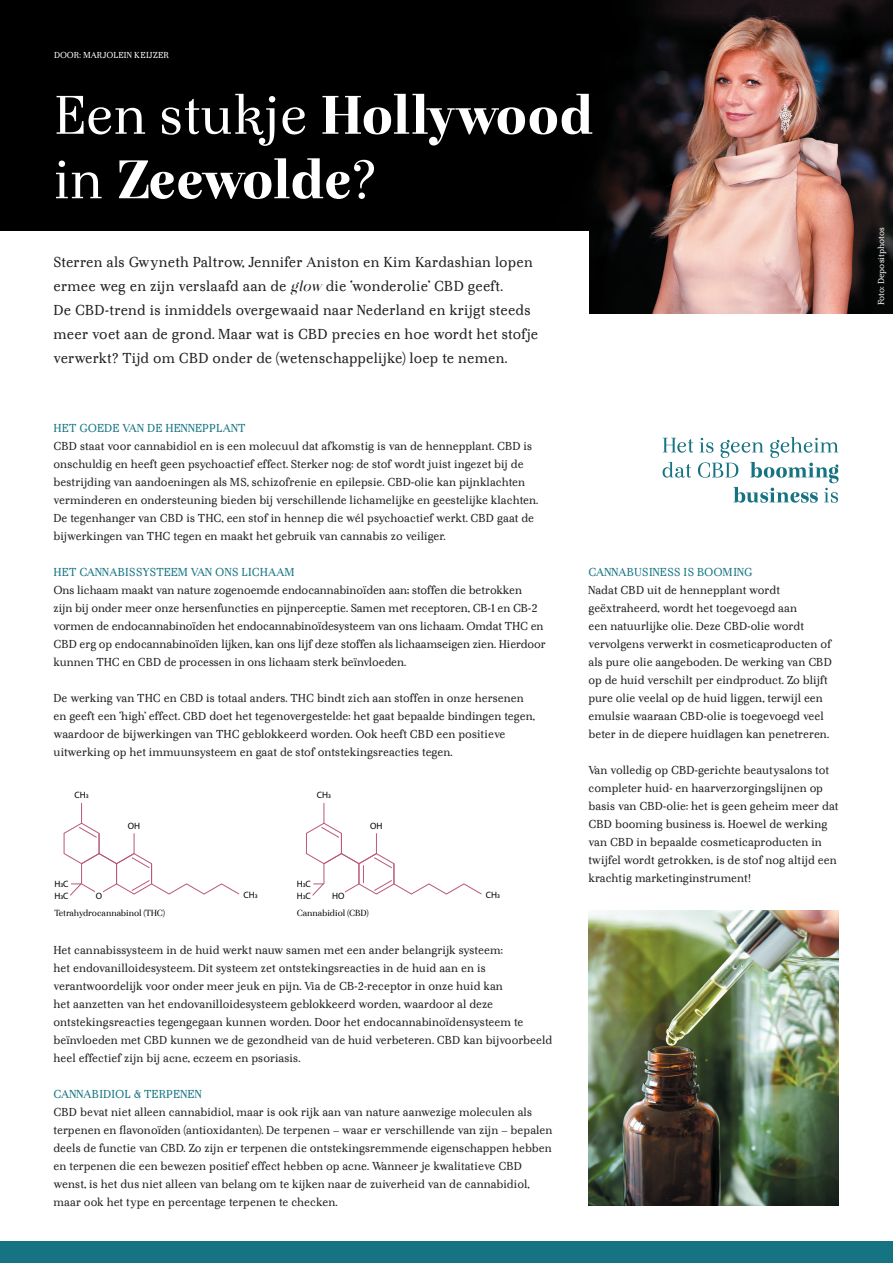
<style>
.page{position:relative;width:893px;height:1263px;background:#fff}
.page>*{position:absolute;margin:0;border:0;box-sizing:border-box;transform-origin:0 0}
.t1{font:15px/24px "Otama Text";letter-spacing:.02em;color:#231f20}
.t2{font:12px/18px "Otama Text";letter-spacing:.005em;color:#231f20}
.t3{font:12px "Otama Text";letter-spacing:.01em;color:#167482}
.t4{font:9.15px "Otama";letter-spacing:-.005em;color:#000}
.t5{font:9.15px/11.9px "Myriad Pro";color:#000}
.t6{font:9px "Otama Text";letter-spacing:.01em;color:#fff}
.s1{font-family:"Otama Display";font-style:italic}
</style>
<div class="page">
<img style="left:589px;top:910px;width:250px;height:296px">
<img style="left:0;top:0;width:893px;height:314px">
<div style="left:0;top:232px;width:589px;height:190px;background:#fff"></div>
<svg style="left:56px;top:158px;width:318px;height:41px"></svg>
<svg style="left:57px;top:94px;width:535px;height:52px"></svg>
<svg style="left:63px;top:803px;width:177px;height:93px"></svg>
<svg style="left:306px;top:803px;width:176px;height:93px"></svg>
<div style="left:0;top:1242px;width:893px;height:21px;background:#167482"></div>
<svg style="left:663px;top:437px;width:175px;height:66px"></svg>
<p class="t6" style="left:54px;top:50px;width:117px">DOOR: MARJOLEIN KEIJZER</p>
<p class="t1" style="left:54px;top:249px;width:486px">Sterren als Gwyneth Paltrow, Jennifer Aniston en Kim Kardashian lopen ermee weg en zijn verslaafd aan de <span class="s1">glow</span> die ‘wonderolie’ CBD geeft.<br>De CBD-trend is inmiddels overgewaaid naar Nederland en krijgt steeds meer voet aan de grond. Maar wat is CBD precies en hoe wordt het stofje verwerkt? Tijd om CBD onder de (wetenschappelijke) loep te nemen.</p>
<p class="t3" style="left:54px;top:421px;width:193px">HET GOEDE VAN DE HENNEPPLANT</p>
<p class="t2" style="left:54px;top:437px;width:486px">CBD staat voor cannabidiol en is een molecuul dat afkomstig is van de hennepplant. CBD is onschuldig en heeft geen psychoactief effect. Sterker nog: de stof wordt juist ingezet bij de bestrijding van aandoeningen als MS, schizofrenie en epilepsie. CBD-olie kan pijnklachten verminderen en ondersteuning bieden bij verschillende lichamelijke en geestelijke klachten.<br>De tegenhanger van CBD is THC, een stof in hennep die wél psychoactief werkt. CBD gaat de bijwerkingen van THC tegen en maakt het gebruik van cannabis zo veiliger.</p>
<p class="t3" style="left:54px;top:565px;width:242px">HET CANNABISSYSTEEM VAN ONS LICHAAM</p>
<p class="t2" style="left:54px;top:581px;width:494px">Ons lichaam maakt van nature zogenoemde endocannabinoïden aan; stoffen die betrokken<br>zijn bij onder meer onze hersenfuncties en pijnperceptie. Samen met receptoren, CB-1 en CB-2 vormen de endocannabinoïden het endocannabinoïdesysteem van ons lichaam. Omdat THC en CBD erg op endocannabinoïden lijken, kan ons lijf deze stoffen als lichaamseigen zien. Hierdoor kunnen THC en CBD de processen in ons lichaam sterk beïnvloeden.</p>
<p class="t2" style="left:54px;top:689px;width:483px">De werking van THC en CBD is totaal anders. THC bindt zich aan stoffen in onze hersenen en geeft een ‘high’ effect. CBD doet het tegenovergestelde: het gaat bepaalde bindingen tegen, waardoor de bijwerkingen van THC geblokkeerd worden. Ook heeft CBD een positieve uitwerking op het immuunsysteem en gaat de stof ontstekingsreacties tegen.</p>
<p class="t5" style="left:74px;top:789px;width:16px">CH3</p>
<p class="t5" style="left:317px;top:789px;width:16px">CH3</p>
<p class="t5" style="left:128px;top:819px;width:14px">OH</p>
<p class="t5" style="left:370px;top:819px;width:14px">OH</p>
<p class="t5" style="left:54px;top:878px;width:16px">H3C<br>H3C</p>
<p class="t4" style="left:54px;top:908px;width:112px">Tetrahydrocannabinol (THC)</p>
<p class="t5" style="left:96px;top:890px;width:8px">O</p>
<p class="t5" style="left:244px;top:888px;width:16px">CH3</p>
<p class="t5" style="left:297px;top:878px;width:16px">H3C<br>H3C</p>
<p class="t4" style="left:297px;top:908px;width:73px">Cannabidiol (CBD)</p>
<p class="t5" style="left:332px;top:890px;width:14px">HO</p>
<p class="t5" style="left:486px;top:888px;width:16px">CH3</p>
<p class="t2" style="left:54px;top:941px;width:500px">Het cannabissysteem in de huid werkt nauw samen met een ander belangrijk systeem:<br>het endovanilloidesysteem. Dit systeem zet ontstekingsreacties in de huid aan en is verantwoordelijk voor onder meer jeuk en pijn. Via de CB-2-receptor in onze huid kan<br>het aanzetten van het endovanilloidesysteem geblokkeerd worden, waardoor al deze ontstekingsreacties tegengegaan kunnen worden. Door het endocannabinoïdensysteem te beïnvloeden met CBD kunnen we de gezondheid van de huid verbeteren. CBD kan bijvoorbeeld heel effectief zijn bij acne, eczeem en psoriasis.</p>
<p class="t3" style="left:54px;top:1087px;width:150px">CANNABIDIOL &amp; TERPENEN</p>
<p class="t2" style="left:54px;top:1103px;width:500px">CBD bevat niet alleen cannabidiol, maar is ook rijk aan van nature aanwezige moleculen als terpenen en flavonoïden (antioxidanten). De terpenen – waar er verschillende van zijn – bepalen deels de functie van CBD. Zo zijn er terpenen die ontstekingsremmende eigenschappen hebben en terpenen die een bewezen positief effect hebben op acne. Wanneer je kwalitatieve CBD wenst, is het dus niet alleen van belang om te kijken naar de zuiverheid van de cannabidiol, maar ook het type en percentage terpenen te checken.</p>
<p class="t3" style="left:588px;top:565px;width:166px">CANNABUSINESS IS BOOMING</p>
<p class="t2" style="left:588px;top:581px;width:245px">Nadat CBD uit de hennepplant wordt geëxtraheerd, wordt het toegevoegd aan<br>een natuurlijke olie. Deze CBD-olie wordt vervolgens verwerkt in cosmeticaproducten of als pure olie aangeboden. De werking van CBD op de huid verschilt per eindproduct. Zo blijft pure olie veelal op de huid liggen, terwijl een emulsie waaraan CBD-olie is toegevoegd veel beter in de diepere huidlagen kan penetreren.</p>
<p class="t2" style="left:588px;top:761px;width:251px">Van volledig op CBD-gerichte beautysalons tot completer huid- en haarverzorgingslijnen op basis van CBD-olie: het is geen geheim meer dat CBD booming business is. Hoewel de werking van CBD in bepaalde cosmeticaproducten in twijfel wordt getrokken, is de stof nog altijd een krachtig marketinginstrument!</p>
<p class="t6" style="left:875px;top:305px;width:79px;rotate:-90deg">Foto: Depositphotos</p>
</div>
